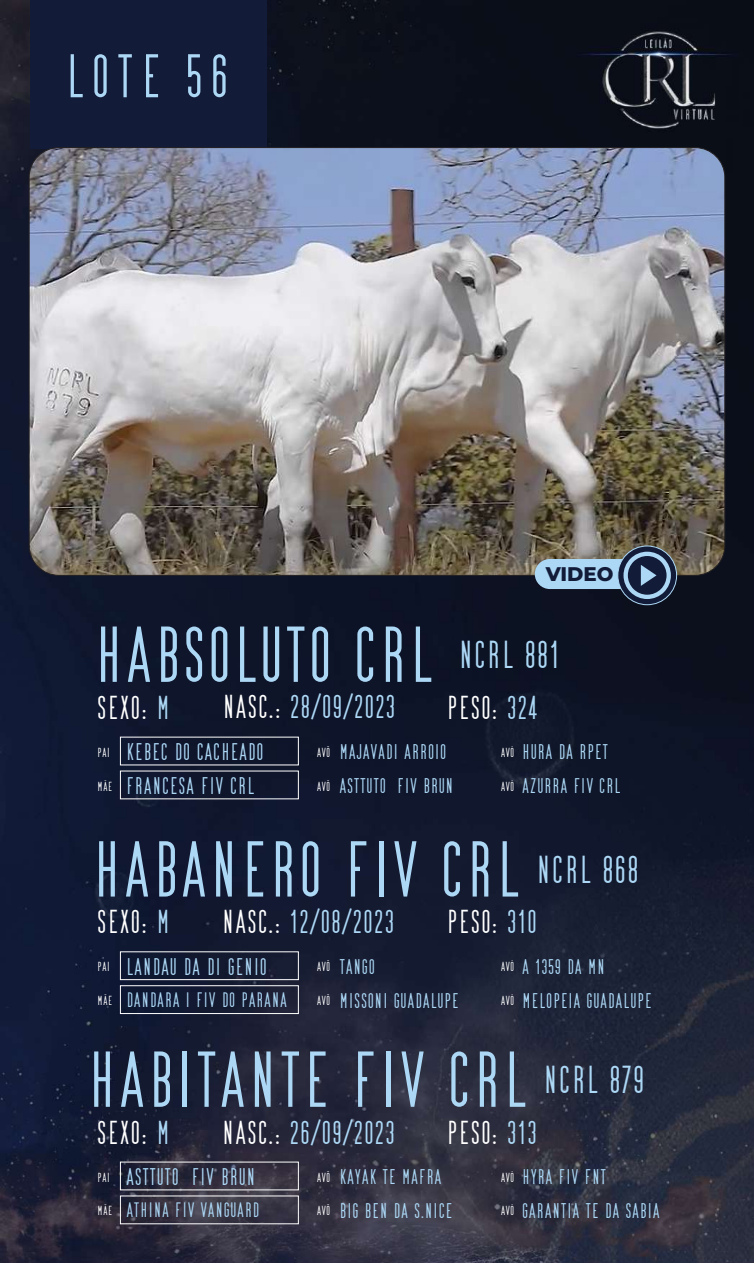
<style>
.page{position:relative;width:754px;height:1263px;background:#fff}
.page>*{position:absolute;margin:0;border:0;box-sizing:border-box;transform-origin:0 0}
.t1{font:79.05px "Grand Aventure Text";color:#acd8f6}
.t2{font:61.5px "Grand Aventure Text";letter-spacing:.09em;color:#acd8f6}
.t3{font:33.15px "Grand Aventure Text";color:#acd8f6}
.t4{font:33.15px "Grand Aventure Text";color:#fff}
.t5{font:24.15px "Grand Aventure Text";color:#acd8f6}
.t6{font:21.3px "Grand Aventure Text";color:#acd8f6}
.t7{font:21px "Grand Aventure Text";color:#acd8f6}
.t8{font:20.85px "Grand Aventure Text";color:#acd8f6}
.t9{font:800 19.65px "Montserrat";color:#121b37}
.s1{color:#acd8f6}
.s2{color:#fff}
.s3{font-size:13.2px;color:#fff}
</style>
<div class="page">
<img style="left:0;top:0;width:753px;height:1263px">
<div style="left:120px;top:951px;width:178px;height:29px;border:1px solid #fff"></div>
<div style="left:120px;top:985px;width:178px;height:29px;border:1px solid #fff"></div>
<div style="left:30px;top:0;width:236px;height:148px;background:#121b37"></div>
<img style="left:29px;top:148px;width:695px;height:427px;border-radius:30px">
<div style="left:534px;top:559px;width:106px;height:30px;background:#acd8f6;border-radius:15px"></div>
<svg style="left:617px;top:546px;width:59px;height:59px"></svg>
<svg style="left:623px;top:552px;width:47px;height:47px;background:#495e79"></svg>
<h2 class="t2" style="left:64px;top:51px;width:166px">LOTE 56</h2>
<p class="t9" style="left:545px;top:562px;width:69px">VIDEO</p>
<h1 class="t1" style="left:93px;top:622px;width:468px">HABSOLUTO CRL <sup>NCRL</sup> <sup>881</sup></h1>
<h3 class="t4" style="left:97px;top:694px;width:76px">SEXO: <span class="s1">M</span></h3>
<h3 class="t3" style="left:222px;top:694px;width:175px"><span class="s2">NASC.:</span> 28/09/2023</h3>
<h3 class="t4" style="left:446px;top:694px;width:93px">PESO: <span class="s1">324</span></h3>
<p class="t5" style="left:97px;top:742px;width:168px"><sup>PAI</sup> KEBEC DO CACHEADO</p>
<p class="t6" style="left:316px;top:743px;width:131px"><span class="s3">AVÔ</span> MAJAVADI ARROIO</p>
<p class="t6" style="left:500px;top:743px;width:109px"><span class="s3">AVÓ</span> HURA DA RPET</p>
<p class="t5" style="left:97px;top:776px;width:159px"><sup>MÃE</sup> FRANCESA FIV CRL</p>
<p class="t6" style="left:316px;top:777px;width:138px"><span class="s3">AVÔ</span> ASTTUTO FIV BRUN</p>
<p class="t6" style="left:500px;top:777px;width:122px"><span class="s3">AVÓ</span> AZURRA FIV CRL</p>
<h1 class="t1" style="left:91px;top:837px;width:549px">HABANERO FIV CRL <sup>NCRL</sup> <sup>868</sup></h1>
<h3 class="t4" style="left:97px;top:908px;width:76px">SEXO: <span class="s1">M</span></h3>
<h3 class="t3" style="left:221px;top:908px;width:174px"><span class="s2">NASC.:</span> 12/08/2023</h3>
<h3 class="t4" style="left:446px;top:908px;width:92px">PESO: <span class="s1">310</span></h3>
<p class="t5" style="left:97px;top:957px;width:171px"><sup>PAI</sup> LANDAU DA DI GENIO</p>
<p class="t6" style="left:316px;top:958px;width:60px"><span class="s3">AVÔ</span> TANGO</p>
<p class="t6" style="left:500px;top:958px;width:106px"><span class="s3">AVÓ</span> A 1359 DA MN</p>
<p class="t7" style="left:97px;top:991px;width:191px"><span class="s3">MÃE</span> DANDARA I FIV DO PARANA</p>
<p class="t6" style="left:316px;top:992px;width:144px"><span class="s3">AVÔ</span> MISSONI GUADALUPE</p>
<p class="t6" style="left:500px;top:992px;width:153px"><span class="s3">AVÓ</span> MELOPEIA GUADALUPE</p>
<h1 class="t1" style="left:86px;top:1047px;width:560px">HABITANTE FIV CRL <sup>NCRL</sup> <sup>879</sup></h1>
<h3 class="t4" style="left:97px;top:1119px;width:76px">SEXO: <span class="s1">M</span></h3>
<h3 class="t3" style="left:221px;top:1119px;width:175px"><span class="s2">NASC.:</span> 26/09/2023</h3>
<h3 class="t4" style="left:446px;top:1119px;width:92px">PESO: <span class="s1">313</span></h3>
<p class="t5" style="left:97px;top:1167px;width:160px"><sup>PAI</sup> ASTTUTO FIV BRUN</p>
<p class="t6" style="left:316px;top:1168px;width:127px"><span class="s3">AVÔ</span> KAYAK TE MAFRA</p>
<p class="t6" style="left:500px;top:1168px;width:107px"><span class="s3">AVÓ</span> HYRA FIV FNT</p>
<p class="t8" style="left:97px;top:1201px;width:164px"><span class="s3">MÃE</span> ATHINA FIV VANGUARD</p>
<p class="t6" style="left:316px;top:1202px;width:137px"><span class="s3">AVÔ</span> BIG BEN DA S.NICE</p>
<p class="t6" style="left:500px;top:1202px;width:161px"><span class="s3">AVÓ</span> GARANTIA TE DA SABIA</p>
</div>
